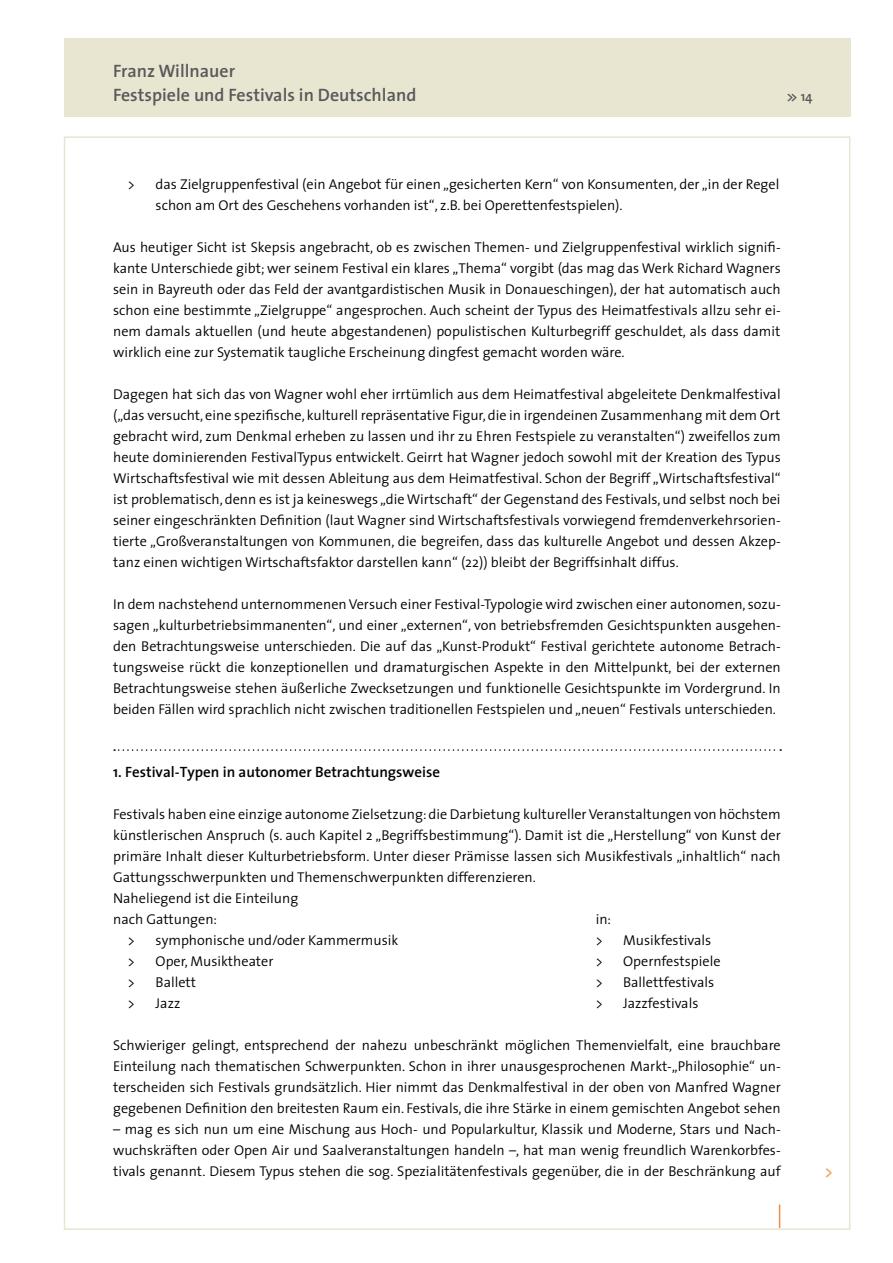
<style>
.page{position:relative;width:893px;height:1263px;background:#fff}
.page>*{position:absolute;margin:0;border:0;box-sizing:border-box;transform-origin:0 0}
.t1{font:600 18px/24px "The Sans";color:#58585a}
.t2{font:600 16.5px "The Sans";color:#f5a864}
.t3{font:600 15px "The Sans";color:#000}
.t4{font:300 14.25px/21px "The Sans";color:#000;text-align:justify}
.t5{font:600 13.5px "The Sans";color:#58585a}
</style>
<div class="page">
<div style="left:64px;top:38px;width:786px;height:79px;background:#e8e5d0"></div>
<svg style="left:114px;top:749px;width:667px;height:2px"></svg>
<svg style="left:779px;top:1204px;width:1px;height:24px"></svg>
<p class="t1" style="left:113px;top:59px;width:305px">Franz Willnauer<br>Festspiele und Festivals in Deutschland</p>
<p class="t5" style="left:787px;top:88px;width:27px">&gt;&gt; 14</p>
<p class="t4" style="left:156px;top:174px;width:625px;text-indent:-28px">&gt; das Zielgruppenfestival (ein Angebot für einen „gesicherten Kern“ von Konsumenten, der „in der Regel schon am Ort des Geschehens vorhanden ist“, z.B. bei Operettenfestspielen).</p>
<p class="t4" style="left:113px;top:237px;width:669px">Aus heutiger Sicht ist Skepsis angebracht, ob es zwischen Themen- und Zielgruppenfestival wirklich signifi&shy;kante Unterschiede gibt; wer seinem Festival ein klares „Thema“ vorgibt (das mag das Werk Richard Wagners sein in Bayreuth oder das Feld der avantgardistischen Musik in Donaueschingen), der hat automatisch auch schon eine bestimmte „Zielgruppe“ angesprochen. Auch scheint der Typus des Heimatfestivals allzu sehr ei&shy;nem damals aktuellen (und heute abgestandenen) populistischen Kulturbegriff geschuldet, als dass damit wirklich eine zur Systematik taugliche Erscheinung dingfest gemacht worden wäre.</p>
<p class="t4" style="left:113px;top:384px;width:669px">Dagegen hat sich das von Wagner wohl eher irrtümlich aus dem Heimatfestival abgeleitete Denkmalfestival („das versucht, eine spezifische, kulturell repräsentative Figur, die in irgendeinen Zusammenhang mit dem Ort gebracht wird, zum Denkmal erheben zu lassen und ihr zu Ehren Festspiele zu veranstalten“) zweifellos zum heute dominierenden FestivalTypus entwickelt. Geirrt hat Wagner jedoch sowohl mit der Kreation des Typus Wirtschaftsfestival wie mit dessen Ableitung aus dem Heimatfestival. Schon der Begriff „Wirtschaftsfestival“ ist problematisch, denn es ist ja keineswegs „die Wirtschaft“ der Gegenstand des Festivals, und selbst noch bei seiner eingeschränkten Definition (laut Wagner sind Wirtschaftsfestivals vorwiegend fremdenverkehrsorien&shy;tierte „Großveranstaltungen von Kommunen, die begreifen, dass das kulturelle Angebot und dessen Akzep&shy;tanz einen wichtigen Wirtschaftsfaktor darstellen kann“ (22)) bleibt der Begriffsinhalt diffus.</p>
<p class="t4" style="left:113px;top:594px;width:669px">In dem nachstehend unternommenen Versuch einer Festival-Typologie wird zwischen einer autonomen, sozu&shy;sagen „kulturbetriebsimmanenten“, und einer „externen“, von betriebsfremden Gesichtspunkten ausgehen&shy;den Betrachtungsweise unterschieden. Die auf das „Kunst-Produkt“ Festival gerichtete autonome Betrach&shy;tungsweise rückt die konzeptionellen und dramaturgischen Aspekte in den Mittelpunkt, bei der externen Betrachtungsweise stehen äußerliche Zwecksetzungen und funktionelle Gesichtspunkte im Vordergrund. In beiden Fällen wird sprachlich nicht zwischen traditionellen Festspielen und „neuen“ Festivals unterschieden.</p>
<p class="t3" style="left:113px;top:762px;width:328px">1. Festival-Typen in autonomer Betrachtungsweise</p>
<p class="t4" style="left:113px;top:804px;width:669px;text-align:left">Festivals haben eine einzige autonome Zielsetzung: die Darbietung kultureller Veranstaltungen von höchstem künstlerischen Anspruch (s. auch Kapitel 2 „Begriffsbestimmung“). Damit ist die „Herstellung“ von Kunst der primäre Inhalt dieser Kulturbetriebsform. Unter dieser Prämisse lassen sich Musikfestivals „inhaltlich“ nach Gattungsschwerpunkten und Themenschwerpunkten differenzieren.<br>Naheliegend ist die Einteilung<br>nach Gattungen:</p>
<p class="t4" style="left:596px;top:909px;width:17px">in:</p>
<p class="t4" style="left:128px;top:930px;width:272px">&gt; symphonische und/oder Kammermusik</p>
<p class="t4" style="left:596px;top:930px;width:117px">&gt; Musikfestivals</p>
<p class="t4" style="left:128px;top:951px;width:147px">&gt; Oper, Musiktheater</p>
<p class="t4" style="left:596px;top:951px;width:126px">&gt; Opernfestspiele</p>
<p class="t4" style="left:128px;top:972px;width:70px">&gt; Ballett</p>
<p class="t4" style="left:596px;top:972px;width:120px">&gt; Ballettfestivals</p>
<p class="t4" style="left:128px;top:993px;width:54px">&gt; Jazz</p>
<p class="t4" style="left:596px;top:993px;width:104px">&gt; Jazzfestivals</p>
<p class="t4" style="left:113px;top:1035px;width:669px">Schwieriger gelingt, entsprechend der nahezu unbeschränkt möglichen Themenvielfalt, eine brauchbare Einteilung nach thematischen Schwerpunkten. Schon in ihrer unausgesprochenen Markt-„Philosophie“ un&shy;terscheiden sich Festivals grundsätzlich. Hier nimmt das Denkmalfestival in der oben von Manfred Wagner gegebenen Definition den breitesten Raum ein. Festivals, die ihre Stärke in einem gemischten Angebot sehen</p>
<p class="t4" style="left:113px;top:1119px;width:669px">– mag es sich nun um eine Mischung aus Hoch- und Popularkultur, Klassik und Moderne, Stars und Nach&shy;wuchskräften oder Open Air und Saalveranstaltungen handeln –, hat man wenig freundlich Warenkorbfes&shy;tivals genannt. Diesem Typus stehen die sog. Spezialitätenfestivals gegenüber, die in der Beschränkung auf</p>
<p class="t2" style="left:825px;top:1160px;width:10px">&gt;</p>
</div>
